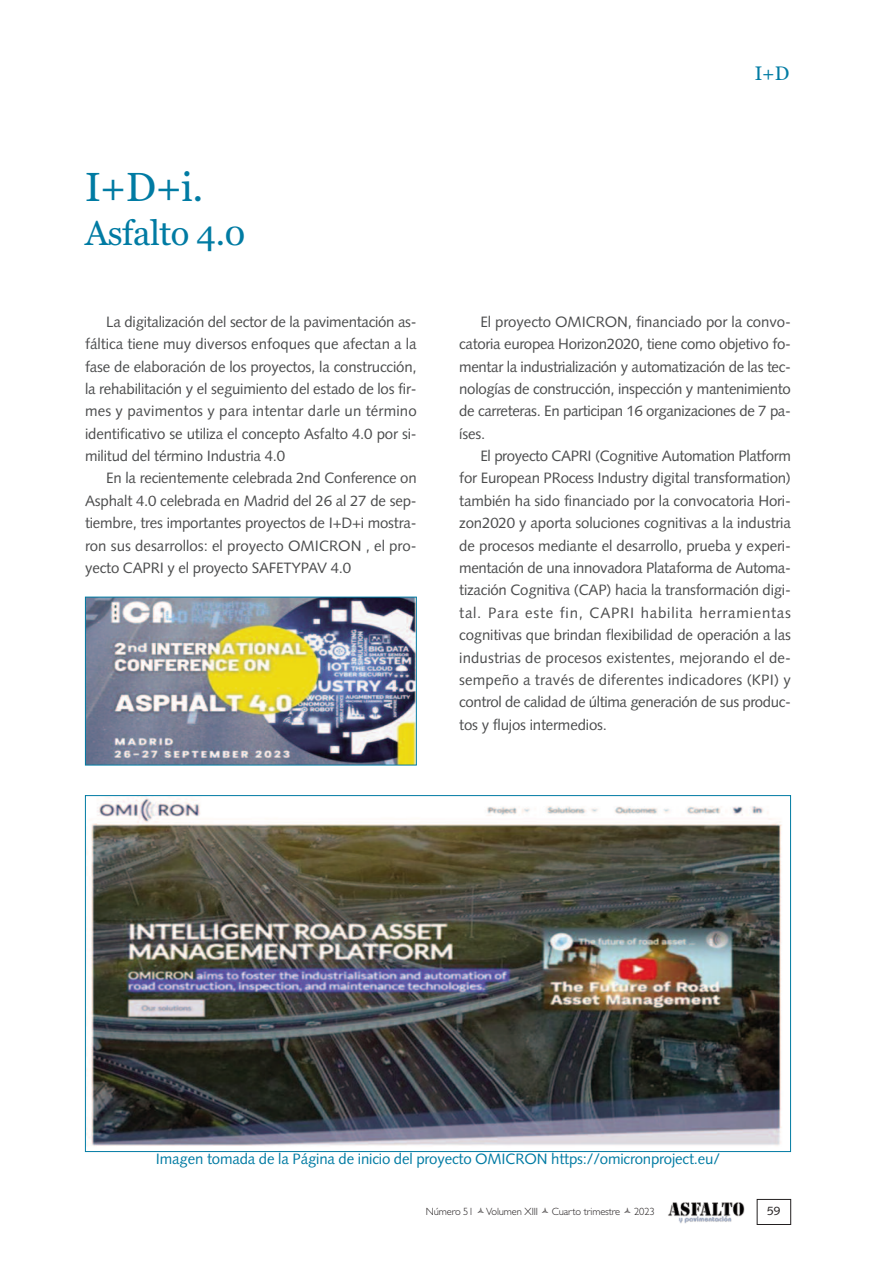
<style>
.page{position:relative;width:893px;height:1263px;background:#fff}
.page>*{position:absolute;margin:0;border:0;box-sizing:border-box;transform-origin:0 0}
.t1{font:40.5px "Georgia";color:#007ba3}
.t2{font:34.5px "Georgia";letter-spacing:-.01em;color:#007ba3}
.t3{font:19.5px "Georgia";color:#007ba3}
.t4{font:15px/22.4px "Syntax LT Std";letter-spacing:-.01em;color:#4b4c4d;text-align:justify}
.t5{font:15px "Syntax LT Std";letter-spacing:-.01em;color:#007ba3}
.t6{font:12px "Syntax LT Std";color:#231f20}
.t7{font:300 10.5px "Gill Sans";letter-spacing:-.01em;color:#231f20}
</style>
<div class="page">
<img style="left:668px;top:1202px;width:77px;height:21px">
<div style="left:757px;top:1199px;width:34px;height:26px;border:1px solid #231f20"></div>
<img style="left:87px;top:599px;width:328px;height:164px">
<div style="left:85px;top:597px;width:332px;height:168px;border:1px solid #007ba3"></div>
<img style="left:87px;top:797px;width:695px;height:349px">
<h1 class="t1" style="left:85px;top:163px;width:120px">I+D+i.</h1>
<h2 class="t2" style="left:85px;top:213px;width:162px">Asfalto 4.0</h2>
<p class="t4" style="left:85px;top:312px;width:333px;text-indent:21px">La digitalización del sector de la pavimentación as&shy;fáltica tiene muy diversos enfoques que afectan a la fase de elaboración de los proyectos, la construcción, la rehabilitación y el seguimiento del estado de los fir&shy;mes y pavimentos y para intentar darle un término identificativo se utiliza el concepto Asfalto 4.0 por si&shy;militud del término Industria 4.0</p>
<p class="t4" style="left:85px;top:468px;width:333px;text-indent:21px">En la recientemente celebrada 2nd Conference on Asphalt 4.0 celebrada en Madrid del 26 al 27 de sep&shy;tiembre, tres importantes proyectos de I+D+i mostra&shy;ron sus desarrollos: el proyecto OMICRON , el pro&shy;yecto CAPRI y el proyecto SAFETYPAV 4.0</p>
<h3 class="t3" style="left:755px;top:62px;width:36px">I+D</h3>
<p class="t4" style="left:459px;top:312px;width:333px;text-indent:21px">El proyecto OMICRON, financiado por la convo&shy;catoria europea Horizon2020, tiene como objetivo fo&shy;mentar la industrialización y automatización de las tec&shy;nologías de construcción, inspección y mantenimiento de carreteras. En participan 16 organizaciones de 7 pa&shy;íses.</p>
<p class="t4" style="left:459px;top:446px;width:333px;text-indent:21px">El proyecto CAPRI (Cognitive Automation Platform for European PRocess Industry digital transformation) también ha sido financiado por la convocatoria Hori&shy;zon2020 y aporta soluciones cognitivas a la industria de procesos mediante el desarrollo, prueba y experi&shy;mentación de una innovadora Plataforma de Automa&shy;tización Cognitiva (CAP) hacia la transformación digi&shy;tal. Para este fin, CAPRI habilita herramientas cognitivas que brindan flexibilidad de operación a las industrias de procesos existentes, mejorando el de&shy;sempeño a través de diferentes indicadores (KPI) y control de calidad de última generación de sus produc&shy;tos y flujos intermedios.</p>
<p class="t5" style="left:156px;top:1152px;width:566px">Imagen tomada de la Página de inicio del proyecto OMICRON https://omicronproject.eu/</p>
<p class="t7" style="left:426px;top:1205px;width:114px">Número 51 Volumen XIII</p>
<p class="t7" style="left:552px;top:1205px;width:70px">Cuarto trimestre</p>
<p class="t7" style="left:634px;top:1205px;width:22px">2023</p>
<p class="t6" style="left:767px;top:1206px;width:15px">59</p>
</div>
